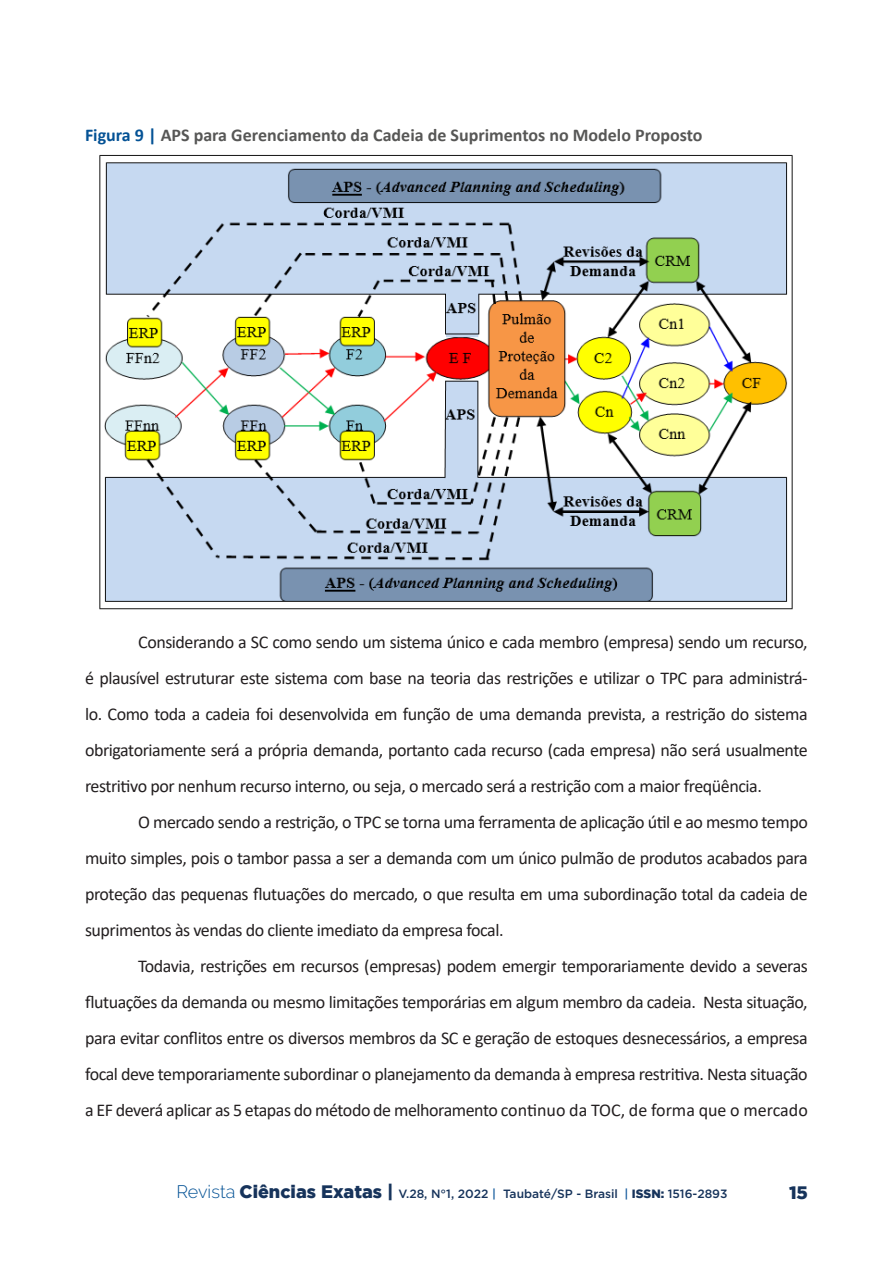
<style>
.page{position:relative;width:893px;height:1263px;background:#fff}
.page>*{position:absolute;margin:0;border:0;box-sizing:border-box;transform-origin:0 0}
.Texto{font:18px/36px "Calibri";letter-spacing:-.025em;color:#231f20;text-align:justify}
.Body_Text{font:700 18px "Calibri";color:#575756}
.t1{font:900 18px "Gotham";color:#16335b}
.t2{font:500 12px "Gotham";color:#16335b}
.s1{color:#045295}
.s2{font-family:"Raleway";font-weight:300;font-size:18px;color:#045295}
.s3{font-weight:900;font-size:18px}
.s4{color:#10589b}
.s5{font-weight:900}
</style>
<div class="page">
<img style="left:99px;top:154px;width:694px;height:456px">
<p class="Body_Text" style="left:85px;top:122px;width:619px"><span class="s1">Figura 9 |</span> APS para Gerenciamento da Cadeia de Suprimentos no Modelo Proposto</p>
<p class="Texto" style="left:85px;top:624px;width:724px;text-indent:53px">Considerando a SC como sendo um sistema único e cada membro (empresa) sendo um recurso, é plausível estruturar este sistema com base na teoria das restrições e utilizar o TPC para administrá&shy;lo. Como toda a cadeia foi desenvolvida em função de uma demanda prevista, a restrição do sistema obrigatoriamente será a própria demanda, portanto cada recurso (cada empresa) não será usualmente restritivo por nenhum recurso interno, ou seja, o mercado será a restrição com a maior freqüência.</p>
<p class="Texto" style="left:85px;top:804px;width:724px;text-indent:53px">O mercado sendo a restrição, o TPC se torna uma ferramenta de aplicação útil e ao mesmo tempo muito simples, pois o tambor passa a ser a demanda com um único pulmão de produtos acabados para proteção das pequenas flutuações do mercado, o que resulta em uma subordinação total da cadeia de suprimentos às vendas do cliente imediato da empresa focal.</p>
<p class="Texto" style="left:85px;top:948px;width:724px;text-indent:53px">Todavia, restrições em recursos (empresas) podem emergir temporariamente devido a severas flutuações da demanda ou mesmo limitações temporárias em algum membro da cadeia. Nesta situação, para evitar conflitos entre os diversos membros da SC e geração de estoques desnecessários, a empresa focal deve temporariamente subordinar o planejamento da demanda à empresa restritiva. Nesta situação a EF deverá aplicar as 5 etapas do método de melhoramento continuo da TOC, de forma que o mercado</p>
<p class="t2" style="left:176px;top:1186px;width:552px"><span class="s2">Revista</span> <span class="s3">Ciências Exatas |</span> V.28, N°1, 2022 <span class="s4">|</span> Taubaté/SP - Brasil <span class="s4">|</span> <span class="s5">ISSN:</span> 1516-2893</p>
<p class="t1" style="left:789px;top:1182px;width:20px">15</p>
</div>
